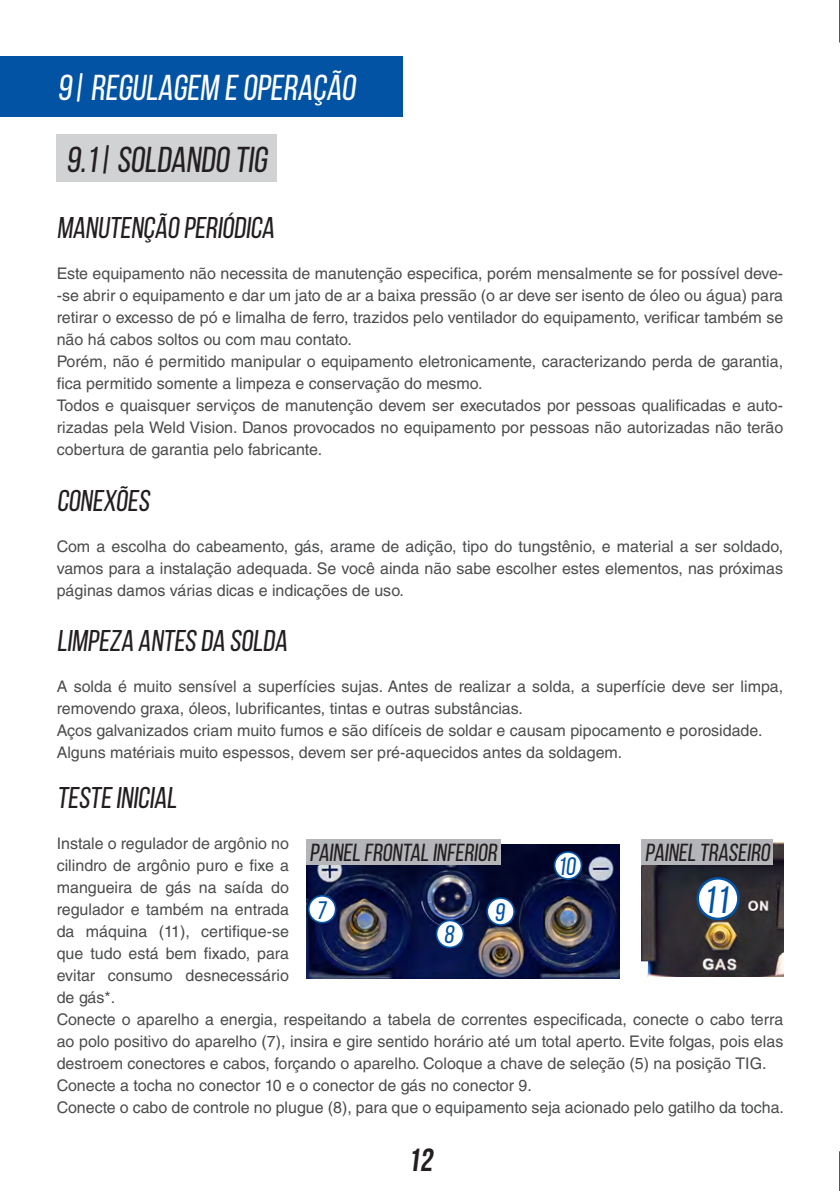
<style>
.page{position:relative;width:840px;height:1191px;background:#fff}
.page>*{position:absolute;margin:0;border:0;box-sizing:border-box;transform-origin:0 0}
.t1{font:38.2px "Bebas Neue";color:#0353a5}
.t2{font:36px "Bebas Neue";color:#fff}
.t3{font:36px "Bebas Neue";color:#231f20}
.t4{font:700 32px "Bebas Neue";color:#231f20}
.t5{font:30px "Bebas Neue";color:#231f20}
.t6{font:25.2px "Bebas Neue";color:#0353a5}
.t7{font:24.8px "Bebas Neue";color:#231f20}
.t8{font:16px/22px "Helvetica LT Std";color:#4b4c4d;text-align:justify}
</style>
<div class="page">
<hr style="left:838px;top:0;width:1px;height:43px;background:#231f20">
<hr style="left:838px;top:1151px;width:1px;height:40px;background:#231f20">
<img style="left:641px;top:842px;width:141px;height:134px">
<img style="left:306px;top:844px;width:313px;height:134px">
<div style="left:308px;top:895px;width:27px;height:27px;background:#fff;border-radius:50%"></div>
<div style="left:308px;top:895px;width:28px;height:28px;border:2px solid #0353a5;border-radius:50%"></div>
<div style="left:436px;top:920px;width:27px;height:27px;background:#fff;border-radius:50%"></div>
<div style="left:435px;top:919px;width:29px;height:29px;border:2px solid #0353a5;border-radius:50%"></div>
<div style="left:554px;top:852px;width:27px;height:27px;background:#fff;border-radius:50%"></div>
<div style="left:553px;top:851px;width:29px;height:28px;border:2px solid #0353a5;border-radius:50%"></div>
<div style="left:697px;top:878px;width:41px;height:41px;background:#fff;border-radius:50%"></div>
<div style="left:696px;top:877px;width:43px;height:43px;border:3px solid #0353a5;border-radius:50%"></div>
<div style="left:487px;top:898px;width:27px;height:27px;background:#fff;border-radius:50%"></div>
<div style="left:486px;top:897px;width:28px;height:28px;border:2px solid #0353a5;border-radius:50%"></div>
<div style="left:306px;top:838px;width:194px;height:26px;background:#b4b5b8"></div>
<div style="left:641px;top:838px;width:131px;height:26px;background:#b4b5b8"></div>
<div style="left:1px;top:57px;width:402px;height:60px;background:#0353a5"></div>
<div style="left:56px;top:135px;width:221px;height:47px;background:#d1d2d4"></div>
<p class="t2" style="left:57px;top:69px;width:304px">9| REGULAGEM E OPERAÇÃO</p>
<p class="t3" style="left:66px;top:140px;width:207px">9.1| SOLDANDO TIG</p>
<p class="t5" style="left:57px;top:211px;width:223px">MANUTENÇÃO PERIÓDICA</p>
<p class="t8" style="left:57px;top:263px;width:727px">Este equipamento não necessita de manutenção especifica, porém mensalmente se for possível deve--se abrir o equipamento e dar um jato de ar a baixa pressão (o ar deve ser isento de óleo ou água) para retirar o excesso de pó e limalha de ferro, trazidos pelo ventilador do equipamento, verificar também se não há cabos soltos ou com mau contato.</p>
<p class="t8" style="left:57px;top:351px;width:727px">Porém, não é permitido manipular o equipamento eletronicamente, caracterizando perda de garantia, fica permitido somente a limpeza e conservação do mesmo.</p>
<p class="t8" style="left:57px;top:395px;width:727px">Todos e quaisquer serviços de manutenção devem ser executados por pessoas qualificadas e auto&shy;rizadas pela Weld Vision. Danos provocados no equipamento por pessoas não autorizadas não terão cobertura de garantia pelo fabricante.</p>
<p class="t5" style="left:57px;top:484px;width:98px">CONEXÕES</p>
<p class="t8" style="left:57px;top:535px;width:727px">Com a escolha do cabeamento, gás, arame de adição, tipo do tungstênio, e material a ser soldado, vamos para a instalação adequada. Se você ainda não sabe escolher estes elementos, nas próximas páginas damos várias dicas e indicações de uso.</p>
<p class="t5" style="left:57px;top:624px;width:236px">LIMPEZA ANTES DA SOLDA</p>
<p class="t8" style="left:57px;top:675px;width:727px">A solda é muito sensível a superfícies sujas. Antes de realizar a solda, a superfície deve ser limpa, removendo graxa, óleos, lubrificantes, tintas e outras substâncias.</p>
<p class="t8" style="left:57px;top:719px;width:707px">Aços galvanizados criam muito fumos e são difíceis de soldar e causam pipocamento e porosidade.</p>
<p class="t8" style="left:57px;top:741px;width:567px">Alguns matériais muito espessos, devem ser pré-aquecidos antes da soldagem.</p>
<p class="t5" style="left:57px;top:781px;width:125px">TESTE INICIAL</p>
<p class="t8" style="left:57px;top:832px;width:234px">Instale o regulador de argônio no cilindro de argônio puro e fixe a mangueira de gás na saída do regulador e também na entrada da máquina (11), certifique-se que tudo está bem fixado, para evitar consumo desnecessário de gás*.</p>
<p class="t8" style="left:57px;top:1008px;width:727px">Conecte o aparelho a energia, respeitando a tabela de correntes especificada, conecte o cabo terra ao polo positivo do aparelho (7), insira e gire sentido horário até um total aperto. Evite folgas, pois elas destroem conectores e cabos, forçando o aparelho. Coloque a chave de seleção (5) na posição TIG.</p>
<p class="t8" style="left:57px;top:1074px;width:476px">Conecte a tocha no conector 10 e o conector de gás no conector 9.</p>
<p class="t8" style="left:57px;top:1096px;width:728px">Conecte o cabo de controle no plugue (8), para que o equipamento seja acionado pelo gatilho da tocha.</p>
<p class="t7" style="left:309px;top:839px;width:192px">PAINEL FRONTAL INFERIOR</p>
<p class="t7" style="left:644px;top:839px;width:129px">PAINEL TRASEIRO</p>
<p class="t6" style="left:556px;top:852px;width:23px">10</p>
<p class="t1" style="left:702px;top:879px;width:32px">11</p>
<p class="t6" style="left:316px;top:896px;width:15px">7</p>
<p class="t6" style="left:494px;top:898px;width:15px">9</p>
<h3 class="t6" style="left:443px;top:921px;width:15px">8</h3>
<h3 class="t4" style="left:407px;top:1142px;width:31px">12</h3>
</div>
